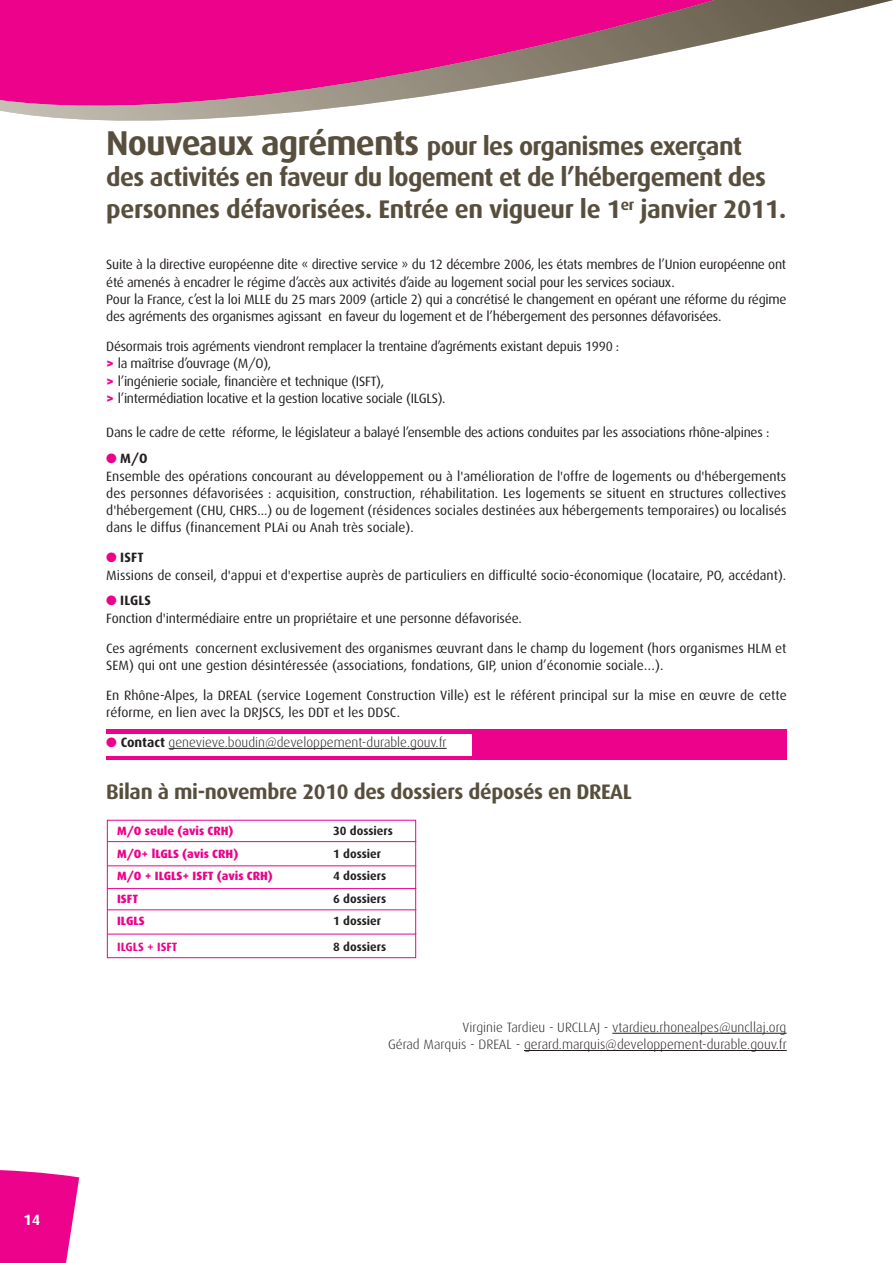
<style>
.page{position:relative;width:893px;height:1263px;background:#fff}
.page>*{position:absolute;margin:0;border:0;box-sizing:border-box;transform-origin:0 0}
.t1{font:700 25.5px/31.5px "Dax";letter-spacing:-.025em;color:#574e3d}
.t2{font:700 21px "Dax";letter-spacing:-.015em;color:#574e3d}
.t3{font:700 15px "Dax";color:#fff}
.t4{font:13.5px/17.2px "Dax";letter-spacing:-.01em;color:#231f20}
.t5{font:300 13.5px/17.2px "Dax";color:#231f20;text-align:right}
.t6{font:800 12px "Dax";color:#ed028c}
.t7{font:700 12px "Dax";color:#231f20}
.t8{font:700 12px "Dax";color:#ed028c}
.s1{font-size:34.5px}
.s2{font-weight:900;color:#ed028c}
.s3{color:#ed028c}
.s4{font-weight:700}
</style>
<div class="page">
<svg style="left:0;top:1170px;width:79px;height:93px;background:#ee1c98"></svg>
<svg style="left:0;top:0;width:893px;height:121px"></svg>
<div style="left:106px;top:729px;width:681px;height:30px;background:#ed028c"></div>
<div style="left:85px;top:734px;width:386px;height:21px;background:#fff"></div>
<hr style="left:169px;top:748px;width:278px;height:1px;background:#231f20">
<hr style="left:612px;top:1033px;width:175px;height:1px;background:#231f20">
<hr style="left:524px;top:1050px;width:263px;height:1px;background:#231f20">
<div style="left:107px;top:820px;width:309px;height:138px;border:1px solid #ed028c"></div>
<hr style="left:107px;top:841px;width:309px;height:1px;background:#ed028c">
<hr style="left:107px;top:865px;width:309px;height:1px;background:#ed028c">
<hr style="left:107px;top:888px;width:309px;height:1px;background:#ed028c">
<hr style="left:107px;top:909px;width:309px;height:1px;background:#ed028c">
<hr style="left:107px;top:934px;width:309px;height:1px;background:#ed028c">
<p class="t3" style="left:23px;top:1213px;width:18px">14</p>
<h1 class="t1" style="left:106px;top:132px;width:681px"><span class="s1">Nouveaux agréments</span> pour les organismes exerçant des activités en faveur du logement et de l’hébergement des personnes défavorisées. Entrée en vigueur le 1<sup>er</sup> janvier 2011.</h1>
<p class="t4" style="left:106px;top:257px;width:682px">Suite à la directive européenne dite « directive service » du 12 décembre 2006, les états membres de l’Union européenne ont été amenés à encadrer le régime d’accès aux activités d’aide au logement social pour les services sociaux.<br>Pour la France, c’est la loi MLLE du 25 mars 2009 (article 2) qui a concrétisé le changement en opérant une réforme du régime des agréments des organismes agissant en faveur du logement et de l’hébergement des personnes défavorisées.</p>
<p class="t4" style="left:106px;top:339px;width:514px">Désormais trois agréments viendront remplacer la trentaine d’agréments existant depuis 1990 : <span class="s2">&gt;</span> la maîtrise d’ouvrage (M/O),<br><span class="s2">&gt;</span> l’ingénierie sociale, financière et technique (ISFT),<br><span class="s2">&gt;</span> l’intermédiation locative et la gestion locative sociale (ILGLS).</p>
<p class="t4" style="left:106px;top:425px;width:665px">Dans le cadre de cette réforme, le législateur a balayé l’ensemble des actions conduites par les associations rhône-alpines :</p>
<p class="t4" style="left:106px;top:451px;width:682px"><span class="s3">●</span> <span class="s4">M/O<br></span>Ensemble des opérations concourant au développement ou à l'amélioration de l'offre de logements ou d'hébergements des personnes défavorisées : acquisition, construction, réhabilitation. Les logements se situent en structures collectives d'hébergement (CHU, CHRS...) ou de logement (résidences sociales destinées aux hébergements temporaires) ou localisés dans le diffus (financement PLAi ou Anah très sociale).</p>
<p class="t4" style="left:106px;top:550px;width:681px"><span class="s3">●</span> <span class="s4">ISFT<br></span>Missions de conseil, d'appui et d'expertise auprès de particuliers en difficulté socio-économique (locataire, PO, accédant).</p>
<p class="t4" style="left:106px;top:593px;width:417px"><span class="s3">●</span> <span class="s4">ILGLS<br></span>Fonction d'intermédiaire entre un propriétaire et une personne défavorisée.</p>
<p class="t4" style="left:106px;top:640px;width:681px">Ces agréments concernent exclusivement des organismes œuvrant dans le champ du logement (hors organismes HLM et<br>SEM) qui ont une gestion désintéressée (associations, fondations, GIP, union d’économie sociale…).</p>
<p class="t4" style="left:106px;top:687px;width:682px">En Rhône-Alpes, la DREAL (service Logement Construction Ville) est le référent principal sur la mise en œuvre de cette réforme, en lien avec la DRJSCS, les DDT et les DDSC.</p>
<p class="t5" style="left:106px;top:735px;width:342px"><span class="s3">●</span> <span class="s4">Contact</span> genevieve.boudin@developpement-durable.gouv.fr</p>
<h2 class="t2" style="left:106px;top:783px;width:527px">Bilan à mi-novembre 2010 des dossiers déposés en DREAL</h2>
<p class="t6" style="left:117px;top:826px;width:118px">M/O seule (avis CRH)</p>
<p class="t7" style="left:333px;top:826px;width:61px">30 dossiers</p>
<p class="t6" style="left:117px;top:848px;width:123px">M/O+ lLGLS (avis CRH)</p>
<p class="t7" style="left:333px;top:848px;width:49px">1 dossier</p>
<p class="t6" style="left:117px;top:871px;width:157px">M/O + ILGLS+ ISFT (avis CRH)</p>
<p class="t7" style="left:333px;top:871px;width:54px">4 dossiers</p>
<p class="t6" style="left:117px;top:893px;width:23px">ISFT</p>
<p class="t7" style="left:333px;top:893px;width:54px">6 dossiers</p>
<p class="t6" style="left:117px;top:916px;width:29px">ILGLS</p>
<p class="t7" style="left:333px;top:916px;width:49px">1 dossier</p>
<p class="t8" style="left:117px;top:941px;width:62px">ILGLS + ISFT</p>
<p class="t7" style="left:333px;top:941px;width:54px">8 dossiers</p>
<p class="t5" style="left:388px;top:1019px;width:400px">Virginie Tardieu - URCLLAJ - vtardieu.rhonealpes@uncllaj.org<br>Gérad Marquis - DREAL - gerard.marquis@developpement-durable.gouv.fr</p>
</div>
